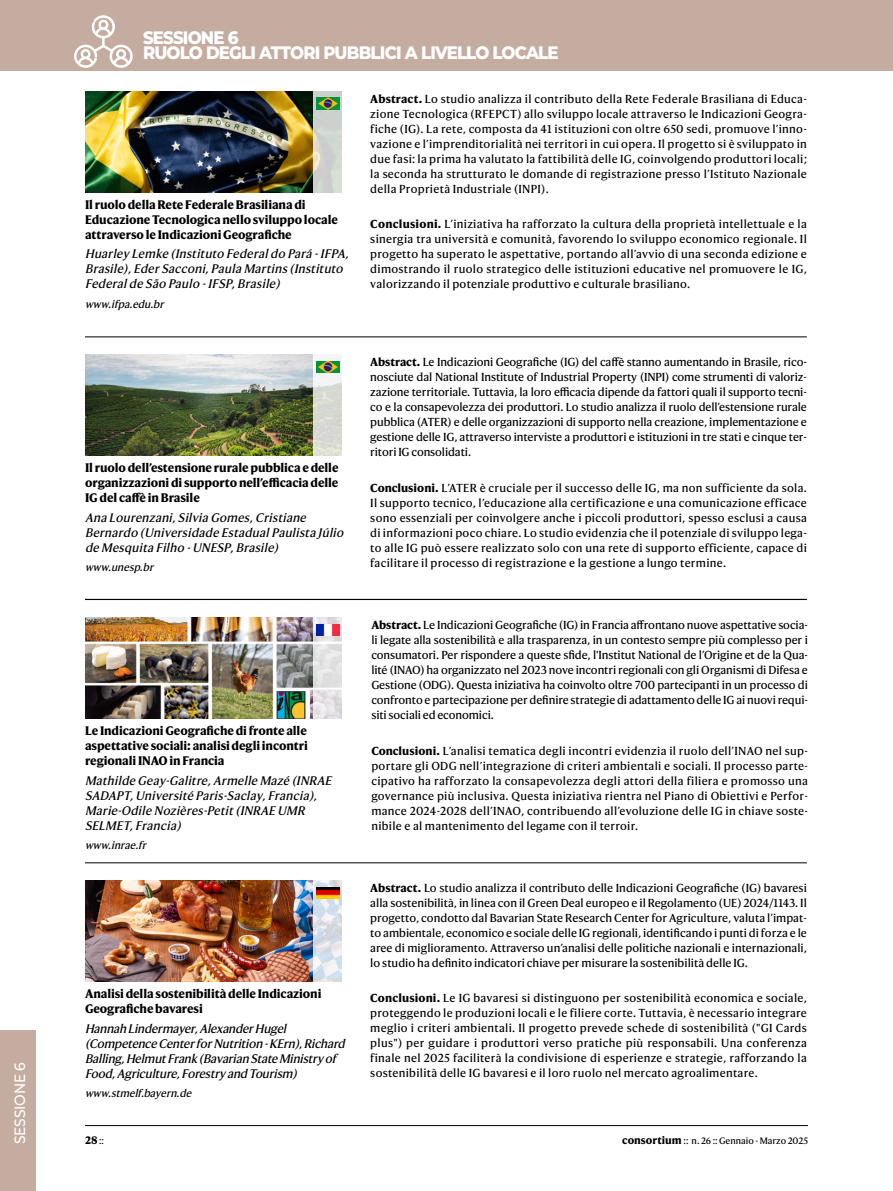
<style>
.page{position:relative;width:893px;height:1191px;background:#fff}
.page>*{position:absolute;margin:0;border:0;box-sizing:border-box;transform-origin:0 0}
.t1{font:800 18px/15px "Montserrat";letter-spacing:-.05em;color:#fff;scale:.92 1}
.t2{font:500 15px "Montserrat";letter-spacing:-.01em;color:#fff;scale:.92 1}
.t3{font:italic 12px/15px "Harding Text Web";color:#000}
.t4{font:700 12px/15px "Harding Text Web";letter-spacing:-.01em;color:#000}
.t5{font:11.25px/15px "Harding Text Web";letter-spacing:.02em;color:#000;text-align:justify}
.t6{font:italic 10.5px "Harding Text Web";color:#000}
.t7{font:700 10.5px "Harding Text Web";color:#000}
.t8{font:9px "Harding Text Web";color:#000}
.s1{font-weight:700}
.s2{font-weight:400;font-size:9px}
.s3{font-weight:700;font-size:10.5px}
</style>
<div class="page">
<hr style="left:85px;top:1125px;width:723px;height:1px;background:#000">
<div style="left:0;top:0;width:893px;height:71px;background:#c4ada0"></div>
<div style="left:0;top:1030px;width:35px;height:161px;background:#c4ada0"></div>
<hr style="left:892px;top:0;width:1px;height:71px;background:#479fb4">
<img style="left:85px;top:91px;width:228px;height:101px">
<img style="left:85px;top:355px;width:228px;height:101px">
<img style="left:85px;top:618px;width:228px;height:101px">
<hr style="left:85px;top:336px;width:722px;height:1px;background:#000">
<hr style="left:85px;top:599px;width:722px;height:1px;background:#000">
<hr style="left:85px;top:862px;width:722px;height:1px;background:#000">
<svg style="left:313px;top:91px;width:29px;height:101px;background:#cbd3cb"></svg>
<svg style="left:313px;top:355px;width:29px;height:101px;fill:#dadbd3"></svg>
<svg style="left:313px;top:618px;width:29px;height:101px;background:#e3e1e3"></svg>
<img style="left:316px;top:361px;width:23px;height:12px">
<img style="left:316px;top:98px;width:23px;height:11px">
<img style="left:316px;top:624px;width:23px;height:11px">
<img style="left:85px;top:880px;width:228px;height:101px">
<svg style="left:313px;top:880px;width:29px;height:101px"></svg>
<img style="left:316px;top:887px;width:23px;height:11px">
<svg style="left:74px;top:15px;width:59px;height:53px"></svg>
<h2 class="t2" style="left:9px;top:1144px;width:91px;rotate:-90deg">SESSIONE 6</h2>
<h1 class="t1" style="left:143px;top:29px;width:453px">SESSIONE 6<br>RUOLO DEGLI ATTORI PUBBLICI A LIVELLO LOCALE</h1>
<p class="t4" style="left:85px;top:197px;width:254px">Il ruolo della Rete Federale Brasiliana di<br>Educazione Tecnologica nello sviluppo locale attraverso le Indicazioni Geografiche</p>
<p class="t3" style="left:85px;top:247px;width:268px">Huarley Lemke (Instituto Federaldo Pará -IFPA,<br>Brasile),EderSacconi,Paula Martins (Instituto<br>Federalde São Paulo -IFSP,Brasile)</p>
<p class="t6" style="left:85px;top:297px;width:83px">www.ifpa.edu.br</p>
<p class="t4" style="left:85px;top:461px;width:255px;text-align:justify">Il ruolo dell’estensione rurale pubblica e delle organizzazioni di supporto nell’efficacia delle IG del caffè in Brasile</p>
<p class="t3" style="left:85px;top:510px;width:263px">Ana Lourenzani,Silvia Gomes,Cristiane<br>Bernardo (Universidade EstadualPaulista Júlio de Mesquita Filho -UNESP,Brasile)</p>
<p class="t6" style="left:85px;top:561px;width:73px">www.unesp.br</p>
<p class="t4" style="left:85px;top:723px;width:224px;text-align:justify">Le Indicazioni Geografiche di fronte alle aspettative sociali: analisi degli incontri regionali INAO in Francia</p>
<p class="t3" style="left:85px;top:773px;width:251px">Mathilde Geay-Galitre,Armelle Mazé (INRAE SADAPT,Université Paris-Saclay,Francia), Marie-Odile Nozières-Petit(INRAE UMR SELMET,Francia)</p>
<p class="t6" style="left:85px;top:839px;width:65px">www.inrae.fr</p>
<p class="t4" style="left:85px;top:986px;width:238px">Analisi della sostenibilità delle Indicazioni<br>Geografiche bavaresi</p>
<p class="t3" style="left:85px;top:1021px;width:264px">Hannah Lindermayer,AlexanderHugel (CompetenceCenterforNutrition -KErn),Richard Balling,HelmutFrank(Bavarian StateMinistryof Food,Agriculture,Forestryand Tourism)</p>
<p class="t6" style="left:85px;top:1086px;width:111px">www.stmelf.bayern.de</p>
<p class="t5" style="left:370px;top:92px;width:438px"><span class="s1">Abstract.</span> Lo studio analizza il contributo della Rete Federale Brasiliana di Educa&shy;zione Tecnologica (RFEPCT) allo sviluppo locale attraverso le Indicazioni Geogra&shy;fiche (IG). La rete, composta da 41 istituzioni con oltre 650 sedi, promuove l’inno&shy;vazione e l’imprenditorialità nei territori in cui opera. Il progetto si è sviluppato in due fasi: la prima ha valutato la fattibilità delle IG, coinvolgendo produttori locali; la seconda ha strutturato le domande di registrazione presso l’Istituto Nazionale della Proprietà Industriale (INPI).</p>
<p class="t5" style="left:370px;top:217px;width:438px"><span class="s1">Conclusioni.</span> L’iniziativa ha rafforzato la cultura della proprietà intellettuale e la sinergia tra università e comunità, favorendo lo sviluppo economico regionale. Il progetto ha superato le aspettative, portando all’avvio di una seconda edizione e dimostrando il ruolo strategico delle istituzioni educative nel promuovere le IG, valorizzando il potenziale produttivo e culturale brasiliano.</p>
<p class="t5" style="left:370px;top:355px;width:438px"><span class="s1">Abstract.</span> Le Indicazioni Geografiche (IG) del caffè stanno aumentando in Brasile, rico&shy;nosciute dal National Institute of Industrial Property (INPI) come strumenti di valoriz&shy;zazione territoriale. Tuttavia, la loro efficacia dipende da fattori quali il supporto tecni&shy;co e la consapevolezza dei produttori. Lo studio analizza il ruolo dell’estensione rurale pubblica (ATER) e delle organizzazioni di supporto nella creazione, implementazione e gestione delle IG, attraverso interviste a produttori e istituzioni in tre stati e cinque ter&shy;ritori IG consolidati.</p>
<p class="t5" style="left:370px;top:480px;width:438px"><span class="s1">Conclusioni.</span> L’ATER è cruciale per il successo delle IG, ma non sufficiente da sola.<br>Il supporto tecnico, l’educazione alla certificazione e una comunicazione efficace sono essenziali per coinvolgere anche i piccoli produttori, spesso esclusi a causa di informazioni poco chiare. Lo studio evidenzia che il potenziale di sviluppo lega&shy;to alle IG può essere realizzato solo con una rete di supporto efficiente, capace di facilitare il processo di registrazione e la gestione a lungo termine.</p>
<p class="t5" style="left:371px;top:618px;width:438px"><span class="s1">Abstract.</span> Le Indicazioni Geografiche (IG) in Francia affrontano nuove aspettative socia&shy;li legate alla sostenibilità e alla trasparenza, in un contesto sempre più complesso per i consumatori. Per rispondere a queste sfide, l'Institut National de l’Origine et de la Qua&shy;lité (INAO) ha organizzato nel 2023 nove incontri regionali con gli Organismi di Difesa e Gestione (ODG). Questa iniziativa ha coinvolto oltre 700 partecipanti in un processo di confronto e partecipazione per definire strategie di adattamento delle IG ai nuovi requi&shy;siti sociali ed economici.</p>
<p class="t5" style="left:371px;top:743px;width:438px"><span class="s1">Conclusioni.</span> L’analisi tematica degli incontri evidenzia il ruolo dell’INAO nel sup&shy;portare gli ODG nell’integrazione di criteri ambientali e sociali. Il processo parte&shy;cipativo ha rafforzato la consapevolezza degli attori della filiera e promosso una governance più inclusiva. Questa iniziativa rientra nel Piano di Obiettivi e Perfor&shy;mance 2024-2028 dell’INAO, contribuendo all’evoluzione delle IG in chiave soste&shy;nibile e al mantenimento del legame con il terroir.</p>
<p class="t5" style="left:370px;top:881px;width:438px"><span class="s1">Abstract.</span> Lo studio analizza il contributo delle Indicazioni Geografiche (IG) bavaresi alla sostenibilità, in linea con il Green Deal europeo e il Regolamento (UE) 2024/1143. Il progetto, condotto dal Bavarian State Research Center for Agriculture, valuta l’impat&shy;to ambientale, economico e sociale delle IG regionali, identificando i punti di forza e le aree di miglioramento. Attraverso un’analisi delle politiche nazionali e internazionali, lo studio ha definito indicatori chiave per misurare la sostenibilità delle IG.</p>
<p class="t5" style="left:370px;top:991px;width:438px"><span class="s1">Conclusioni.</span> Le IG bavaresi si distinguono per sostenibilità economica e sociale, proteggendo le produzioni locali e le filiere corte. Tuttavia, è necessario integrare meglio i criteri ambientali. Il progetto prevede schede di sostenibilità ("GI Cards plus") per guidare i produttori verso pratiche più responsabili. Una conferenza finale nel 2025 faciliterà la condivisione di esperienze e strategie, rafforzando la sostenibilità delle IG bavaresi e il loro ruolo nel mercato agroalimentare.</p>
<p class="t7" style="left:85px;top:1134px;width:20px">28 <span class="s2">::</span></p>
<p class="t8" style="left:622px;top:1135px;width:187px"><span class="s3">consortium</span> :: n. 26 :: Gennaio - Marzo 2025</p>
</div>
